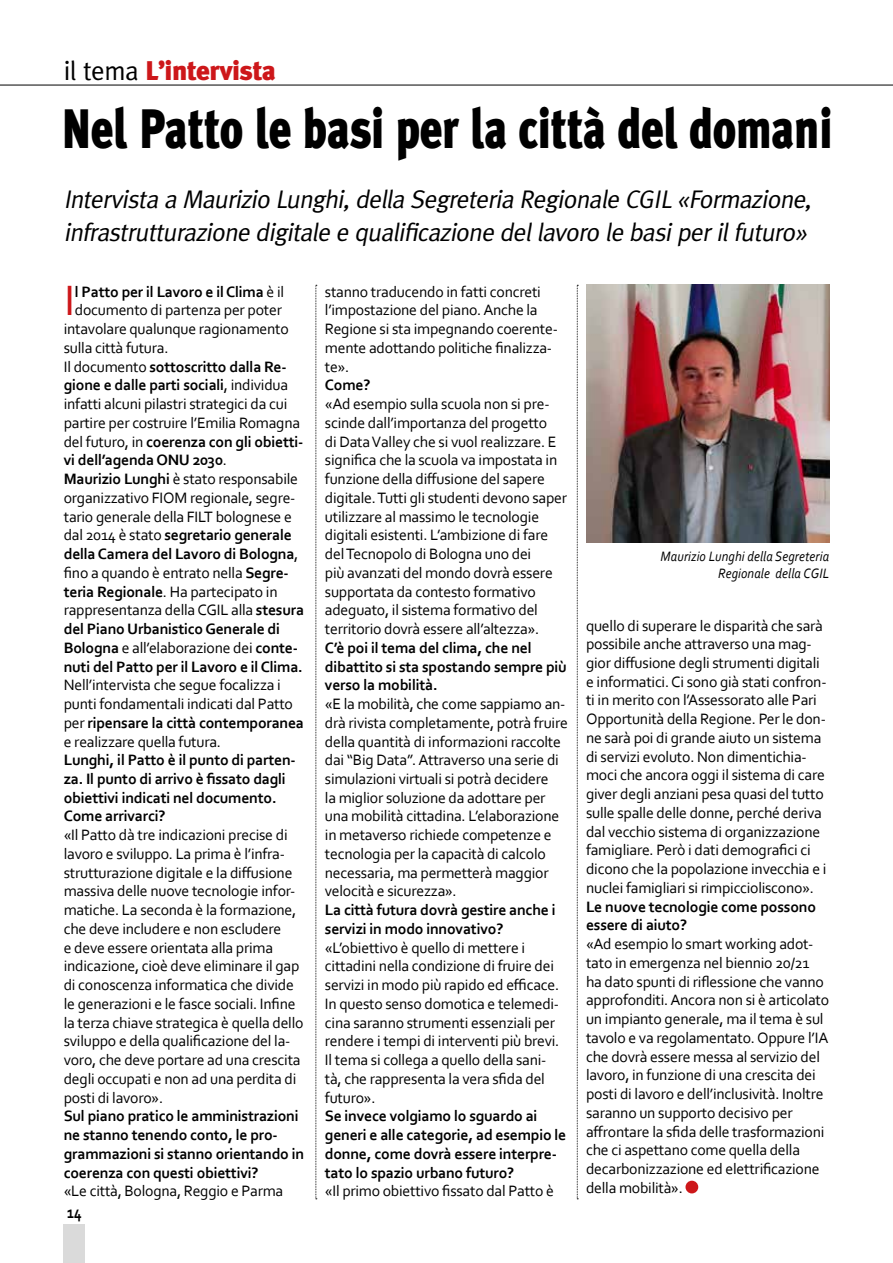
<style>
.page{position:relative;width:893px;height:1263px;background:#fff}
.page>*{position:absolute;margin:0;border:0;box-sizing:border-box;transform-origin:0 0}
.t1{font:900 55.5px "Meta Plus";letter-spacing:-.01em;color:#000;scale:.8 1}
.t2{font:44.4px "Corbel";color:#cd171a}
.t3{font:900 27px "Meta Plus";letter-spacing:-.02em;color:#cd171a}
.t4{font:italic 25.5px/33px "Meta Plus";color:#000}
.t5{font:700 18px "Corbel";color:#000;scale:.8 1}
.t6{font:15.75px/18.8px "Corbel";letter-spacing:-.015em;color:#000}
.t7{font:700 15.75px/18.8px "Corbel";letter-spacing:-.015em;color:#000}
.t8{font:italic 14.25px/16.5px "Corbel";letter-spacing:.01em;color:#000;text-align:right;scale:.9 1}
.s1{font-weight:400;color:#000}
.s2{font-weight:400}
.s3{font-weight:700}
</style>
<div class="page">
<div style="left:64px;top:1225px;width:21px;height:38px;background:#dadada"></div>
<hr style="left:0;top:85px;width:893px;height:1px;background:#000">
<svg style="left:315px;top:285px;width:2px;height:914px;background:#c3c3c3"></svg>
<svg style="left:577px;top:285px;width:1px;height:914px"></svg>
<img style="left:586px;top:285px;width:243px;height:257px">
<div style="left:685px;top:1181px;width:13px;height:12px;background:#cd171a;border-radius:50%"></div>
<h3 class="t3" style="left:64px;top:55px;width:214px"><span class="s1">il tema</span> L’intervista</h3>
<h1 class="t1" style="left:62px;top:97px;width:965px">Nel Patto le basi per la città del domani</h1>
<h3 class="t4" style="left:64px;top:182px;width:754px">Intervista a Maurizio Lunghi,della Segreteria Regionale CGIL«Formazione, infrastrutturazione digitale e qualificazione dellavoro le basiperilfuturo»</h3>
<h2 class="t2" style="left:65px;top:273px;width:12px">I</h2>
<p class="t7" style="left:75px;top:282px;width:211px">l Patto per il Lavoro e il Clima <span class="s2">è il</span></p>
<p class="t6" style="left:325px;top:282px;width:235px">stanno traducendo in fatti concreti l’impostazione del piano. Anche la<br>Regione si sta impegnando coerente&shy;mente adottando politiche finalizza&shy;te».</p>
<p class="t7" style="left:325px;top:375px;width:47px">Come?</p>
<p class="t6" style="left:325px;top:394px;width:244px">«Ad esempio sulla scuola non si pre&shy;scinde dall’importanza del progetto<br>di Data Valley che si vuol realizzare. E significa che la scuola va impostata in funzione della diffusione del sapere digitale. Tutti gli studenti devono saper utilizzare al massimo le tecnologie digitali esistenti. L’ambizione di fare del Tecnopolo di Bologna uno dei<br>più avanzati del mondo dovrà essere supportata da contesto formativo adeguato, il sistema formativo del territorio dovrà essere all’altezza».</p>
<p class="t7" style="left:325px;top:638px;width:243px">C’è poi il tema del clima, che nel dibattito si sta spostando sempre più verso la mobilità.</p>
<p class="t6" style="left:325px;top:694px;width:244px">«E la mobilità, che come sappiamo an&shy;drà rivista completamente, potrà fruire della quantità di informazioni raccolte dai “Big Data”. Attraverso una serie di simulazioni virtuali si potrà decidere<br>la miglior soluzione da adottare per una mobilità cittadina. L’elaborazione in metaverso richiede competenze e tecnologia per la capacità di calcolo necessaria, ma permetterà maggior velocità e sicurezza».</p>
<p class="t7" style="left:325px;top:900px;width:232px">La città futura dovrà gestire anche i servizi in modo innovativo?</p>
<p class="t6" style="left:325px;top:938px;width:236px">«L’obiettivo è quello di mettere i cittadini nella condizione di fruire dei servizi in modo più rapido ed efficace.<br>In questo senso domotica e telemedi&shy;cina saranno strumenti essenziali per rendere i tempi di interventi più brevi.<br>Il tema si collega a quello della sani&shy;tà, che rappresenta la vera sfida del futuro».</p>
<p class="t7" style="left:325px;top:1106px;width:243px">Se invece volgiamo lo sguardo ai generi e alle categorie, ad esempio le donne, come dovrà essere interpre&shy;tato lo spazio urbano futuro?</p>
<p class="t6" style="left:325px;top:1181px;width:231px">«Il primo obiettivo fissato dal Patto è</p>
<p class="t6" style="left:75px;top:300px;width:209px">documento di partenza per poter</p>
<p class="t6" style="left:64px;top:319px;width:226px">intavolare qualunque ragionamento</p>
<p class="t6" style="left:64px;top:338px;width:106px">sulla città futura.</p>
<p class="t7" style="left:64px;top:357px;width:224px"><span class="s2">Il documento</span> sottoscritto dalla Re-</p>
<p class="t7" style="left:64px;top:375px;width:226px">gione e dalle parti sociali<span class="s2">, individua</span></p>
<p class="t6" style="left:64px;top:394px;width:225px">infatti alcuni pilastri strategici da cui</p>
<p class="t6" style="left:64px;top:413px;width:238px">partire per costruire l’Emilia Romagna</p>
<p class="t7" style="left:64px;top:432px;width:241px"><span class="s2">del futuro, in</span> coerenza con gli obietti-</p>
<p class="t7" style="left:64px;top:450px;width:165px">vi dell’agenda ONU 2030<span class="s2">.</span></p>
<p class="t6" style="left:64px;top:469px;width:236px"><span class="s3">Maurizio Lunghi</span> è stato responsabile</p>
<p class="t6" style="left:64px;top:488px;width:233px">organizzativo FIOM regionale, segre-</p>
<p class="t6" style="left:64px;top:507px;width:230px">tario generale della FILT bolognese e</p>
<p class="t7" style="left:64px;top:525px;width:230px"><span class="s2">dal 2014 è stato</span> segretario generale</p>
<p class="t7" style="left:64px;top:544px;width:236px">della Camera del Lavoro di Bologna<span class="s2">,</span></p>
<p class="t6" style="left:64px;top:563px;width:227px">fino a quando è entrato nella <span class="s3">Segre-</span></p>
<p class="t6" style="left:64px;top:581px;width:215px"><span class="s3">teria Regionale</span>. Ha partecipato in</p>
<p class="t6" style="left:64px;top:600px;width:242px">rappresentanza della CGIL alla <span class="s3">stesura</span></p>
<p class="t7" style="left:64px;top:619px;width:218px">del Piano Urbanistico Generale di</p>
<p class="t6" style="left:64px;top:638px;width:236px"><span class="s3">Bologna</span> e all’elaborazione dei <span class="s3">conte-</span></p>
<p class="t7" style="left:64px;top:656px;width:241px">nuti del Patto per il Lavoro e il Clima.</p>
<p class="t6" style="left:64px;top:675px;width:242px">Nell’intervista che segue focalizza i punti fondamentali indicati dal Patto per <span class="s3">ripensare la città contemporanea </span>e realizzare quella futura.</p>
<p class="t7" style="left:64px;top:750px;width:233px">Lunghi, il Patto è il punto di parten&shy;za. Il punto di arrivo è fissato dagli obiettivi indicati nel documento.<br>Come arrivarci?</p>
<p class="t6" style="left:64px;top:825px;width:241px">«Il Patto dà tre indicazioni precise di lavoro e sviluppo. La prima è l’infra&shy;strutturazione digitale e la diffusione massiva delle nuove tecnologie infor&shy;matiche. La seconda è la formazione, che deve includere e non escludere<br>e deve essere orientata alla prima indicazione, cioè deve eliminare il gap di conoscenza informatica che divide le generazioni e le fasce sociali. Infine la terza chiave strategica è quella dello sviluppo e della qualificazione del la&shy;voro, che deve portare ad una crescita degli occupati e non ad una perdita di posti di lavoro».</p>
<p class="t7" style="left:64px;top:1106px;width:242px">Sul piano pratico le amministrazioni ne stanno tenendo conto, le pro&shy;grammazioni si stanno orientando in coerenza con questi obiettivi?</p>
<p class="t6" style="left:64px;top:1181px;width:221px">«Le città, Bologna, Reggio e Parma</p>
<p class="t8" style="left:661px;top:548px;width:189px">Maurizio Lunghi della Segreteria<br>Regionale della CGIL</p>
<p class="t6" style="left:586px;top:615px;width:242px">quello di superare le disparità che sarà possibile anche attraverso una mag&shy;gior diffusione degli strumenti digitali e informatici. Ci sono già stati confron&shy;ti in merito con l’Assessorato alle Pari Opportunità della Regione. Per le don&shy;ne sarà poi di grande aiuto un sistema di servizi evoluto. Non dimentichia&shy;moci che ancora oggi il sistema di care giver degli anziani pesa quasi del tutto sulle spalle delle donne, perché deriva dal vecchio sistema di organizzazione famigliare. Però i dati demografici ci dicono che la popolazione invecchia e i nuclei famigliari si rimpiccioliscono».</p>
<p class="t7" style="left:586px;top:897px;width:231px">Le nuove tecnologie come possono essere di aiuto?</p>
<p class="t6" style="left:586px;top:934px;width:245px">«Ad esempio lo smart working adot&shy;tato in emergenza nel biennio 20/21 ha dato spunti di riflessione che vanno approfonditi. Ancora non si è articolato un impianto generale, ma il tema è sul tavolo e va regolamentato. Oppure l’IA che dovrà essere messa al servizio del lavoro, in funzione di una crescita dei posti di lavoro e dell’inclusività. Inoltre saranno un supporto decisivo per affrontare la sfida delle trasformazioni che ci aspettano come quella della decarbonizzazione ed elettrificazione della mobilità».</p>
<p class="t5" style="left:67px;top:1201px;width:20px">14</p>
</div>
